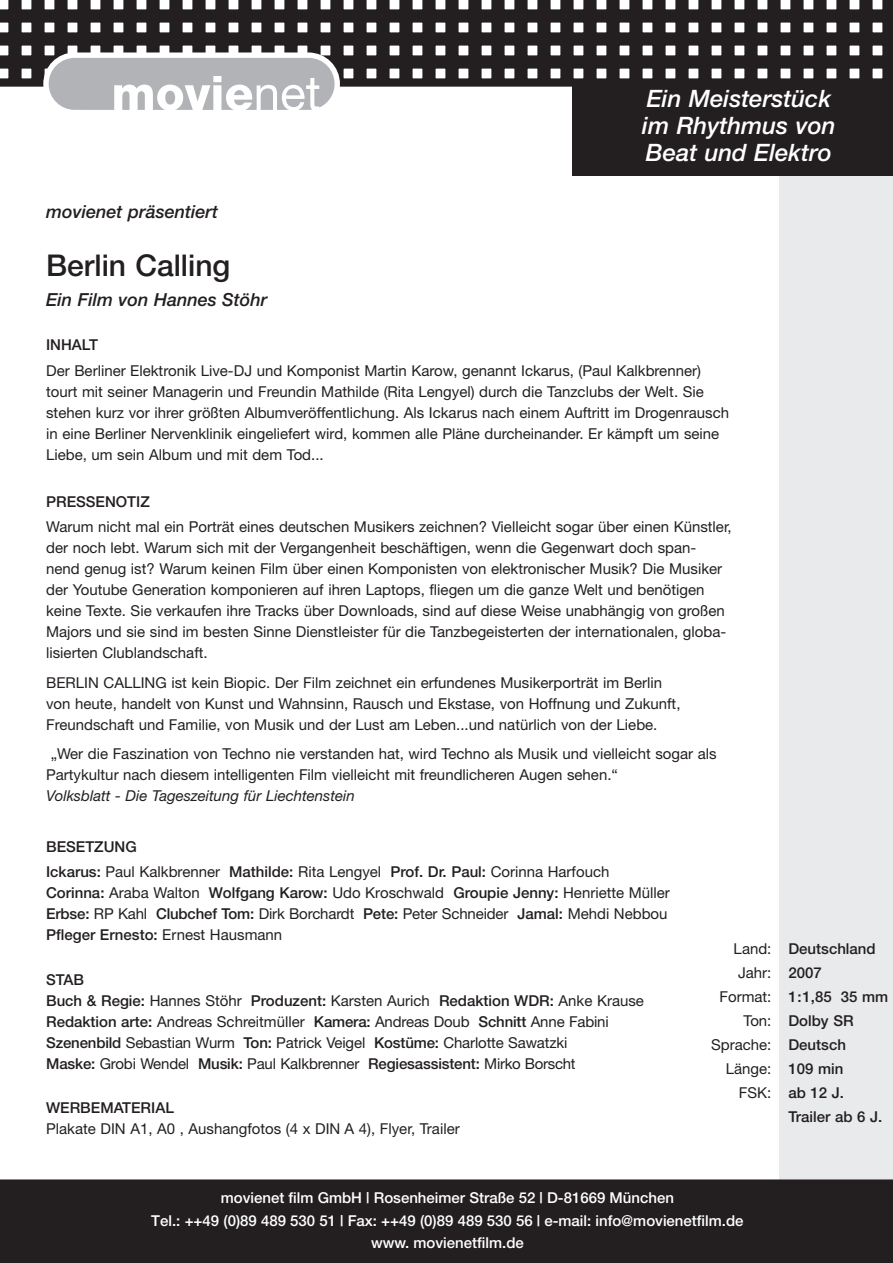
<style>
.page{position:relative;width:893px;height:1263px;background:#fff}
.page>*{position:absolute;margin:0;border:0;box-sizing:border-box;transform-origin:0 0}
.t1{font:500 30px "Helvetica Neue";color:#231f20}
.t2{font:italic 500 24px/27px "Helvetica Neue";color:#fff}
.t3{font:italic 500 18px "Helvetica Neue";color:#231f20}
.t4{font:15px/21px "Helvetica Neue";color:#231f20}
.t5{font:500 15px/22.5px "Helvetica Neue";color:#fff;text-align:center}
.t6{font:500 15px "Helvetica Neue";color:#231f20}
.t7{font:italic 15px "Helvetica Neue";color:#231f20}
.s1{font-weight:500}
.s2{font-weight:400}
</style>
<div class="page">
<div style="left:779px;top:128px;width:114px;height:1052px;background:#e9eaeb"></div>
<svg style="left:0;top:0;width:893px;height:87px"></svg>
<div style="left:0;top:1179px;width:893px;height:84px;background:#231f20"></div>
<div style="left:572px;top:86px;width:321px;height:90px;background:#231f20"></div>
<div style="left:43px;top:52px;width:297px;height:63px;background:#fff;border-radius:31px"></div>
<svg style="left:49px;top:58px;width:286px;height:52px"></svg>
<h2 class="t2" style="left:642px;top:85px;width:195px">Ein Meisterstück im Rhythmus von<br>Beat und Elektro</h2>
<p class="t3" style="left:46px;top:201px;width:173px">movienet präsentiert</p>
<h1 class="t1" style="left:46px;top:247px;width:186px">Berlin Calling</h1>
<p class="t3" style="left:46px;top:289px;width:223px">Ein Film von Hannes Stöhr</p>
<p class="t6" style="left:46px;top:336px;width:53px">INHALT</p>
<p class="t4" style="left:46px;top:359px;width:684px">Der Berliner Elektronik Live-DJ und Komponist Martin Karow, genannt Ickarus, (Paul Kalkbrenner) tourt mit seiner Managerin und Freundin Mathilde (Rita Lengyel) durch die Tanzclubs der Welt. Sie stehen kurz vor ihrer größten Albumveröffentlichung. Als Ickarus nach einem Auftritt im Drogenrausch in eine Berliner Nervenklinik eingeliefert wird, kommen alle Pläne durcheinander. Er kämpft um seine Liebe, um sein Album und mit dem Tod...</p>
<p class="t6" style="left:46px;top:493px;width:105px">PRESSENOTIZ</p>
<p class="t4" style="left:46px;top:516px;width:687px">Warum nicht mal ein Porträt eines deutschen Musikers zeichnen? Vielleicht sogar über einen Künstler, der noch lebt. Warum sich mit der Vergangenheit beschäftigen, wenn die Gegenwart doch span&shy;nend genug ist? Warum keinen Film über einen Komponisten von elektronischer Musik? Die Musiker der Youtube Generation komponieren auf ihren Laptops, fliegen um die ganze Welt und benötigen keine Texte. Sie verkaufen ihre Tracks über Downloads, sind auf diese Weise unabhängig von großen Majors und sie sind im besten Sinne Dienstleister für die Tanzbegeisterten der internationalen, globa&shy;lisierten Clublandschaft.</p>
<p class="t4" style="left:46px;top:672px;width:636px">BERLIN CALLING ist kein Biopic. Der Film zeichnet ein erfundenes Musikerporträt im Berlin von heute, handelt von Kunst und Wahnsinn, Rausch und Ekstase, von Hoffnung und Zukunft,<br>Freundschaft und Familie, von Musik und der Lust am Leben...und natürlich von der Liebe.</p>
<p class="t4" style="left:46px;top:743px;width:672px;text-indent:5px">„Wer die Faszination von Techno nie verstanden hat, wird Techno als Musik und vielleicht sogar als<br>Partykultur nach diesem intelligenten Film vielleicht mit freundlicheren Augen sehen.“</p>
<p class="t7" style="left:46px;top:787px;width:310px">Volksblatt - Die Tageszeitung für Liechtenstein</p>
<p class="t4" style="left:46px;top:834px;width:565px;line-height:25.2px"><span class="s1">BESETZUNG<br>Ickarus:</span> Paul Kalkbrenner <span class="s1">Mathilde:</span> Rita Lengyel <span class="s1">Prof. Dr. Paul:</span> Corinna Harfouch</p>
<p class="t4" style="left:46px;top:882px;width:625px"><span class="s1">Corinna:</span> Araba Walton <span class="s1">Wolfgang Karow:</span> Udo Kroschwald <span class="s1">Groupie Jenny:</span> Henriette Müller<br><span class="s1">Erbse:</span> RP Kahl <span class="s1">Clubchef Tom:</span> Dirk Borchardt <span class="s1">Pete:</span> Peter Schneider <span class="s1">Jamal:</span> Mehdi Nebbou<br><span class="s1">Pfleger Ernesto:</span> Ernest Hausmann</p>
<p class="t4" style="left:46px;top:968px;width:599px"><span class="s1">STAB<br>Buch &amp; Regie:</span> Hannes Stöhr <span class="s1">Produzent:</span> Karsten Aurich <span class="s1">Redaktion WDR:</span> Anke Krause <span class="s1">Redaktion arte:</span> Andreas Schreitmüller <span class="s1">Kamera:</span> Andreas Doub <span class="s1">Schnitt</span> Anne Fabini <span class="s1">Szenenbild</span> Sebastian Wurm <span class="s1">Ton:</span> Patrick Veigel <span class="s1">Kostüme:</span> Charlotte Sawatzki<br><span class="s1">Maske:</span> Grobi Wendel <span class="s1">Musik:</span> Paul Kalkbrenner <span class="s1">Regiesassistent:</span> Mirko Borscht</p>
<p class="t6" style="left:46px;top:1099px;width:129px">WERBEMATERIAL</p>
<p class="t4" style="left:46px;top:1118px;width:415px">Plakate DIN A1, A0 , Aushangfotos (4 x DIN A 4), Flyer, Trailer</p>
<p class="t6" style="left:734px;top:940px;width:144px"><span class="s2">Land:</span> Deutschland</p>
<p class="t4" style="left:738px;top:962px;width:85px">Jahr: <span class="s1">2007</span></p>
<p class="t6" style="left:719px;top:988px;width:170px"><span class="s2">Format:</span> 1:1,85 35 mm</p>
<p class="t6" style="left:743px;top:1012px;width:112px"><span class="s2">Ton:</span> Dolby SR</p>
<p class="t4" style="left:711px;top:1034px;width:136px">Sprache: <span class="s1">Deutsch</span></p>
<p class="t4" style="left:726px;top:1058px;width:119px">Länge: <span class="s1">109 min</span></p>
<p class="t6" style="left:739px;top:1084px;width:107px"><span class="s2">FSK:</span> ab 12 J.</p>
<p class="t6" style="left:788px;top:1108px;width:95px">Trailer ab 6 J.</p>
<p class="t5" style="left:151px;top:1186px;width:594px">movienet film GmbH | Rosenheimer Straße 52 | D-81669 München<br>Tel.: ++49 (0)89 489 530 51 | Fax: ++49 (0)89 489 530 56 | e-mail: info@movienetfilm.de www. movienetfilm.de</p>
</div>
